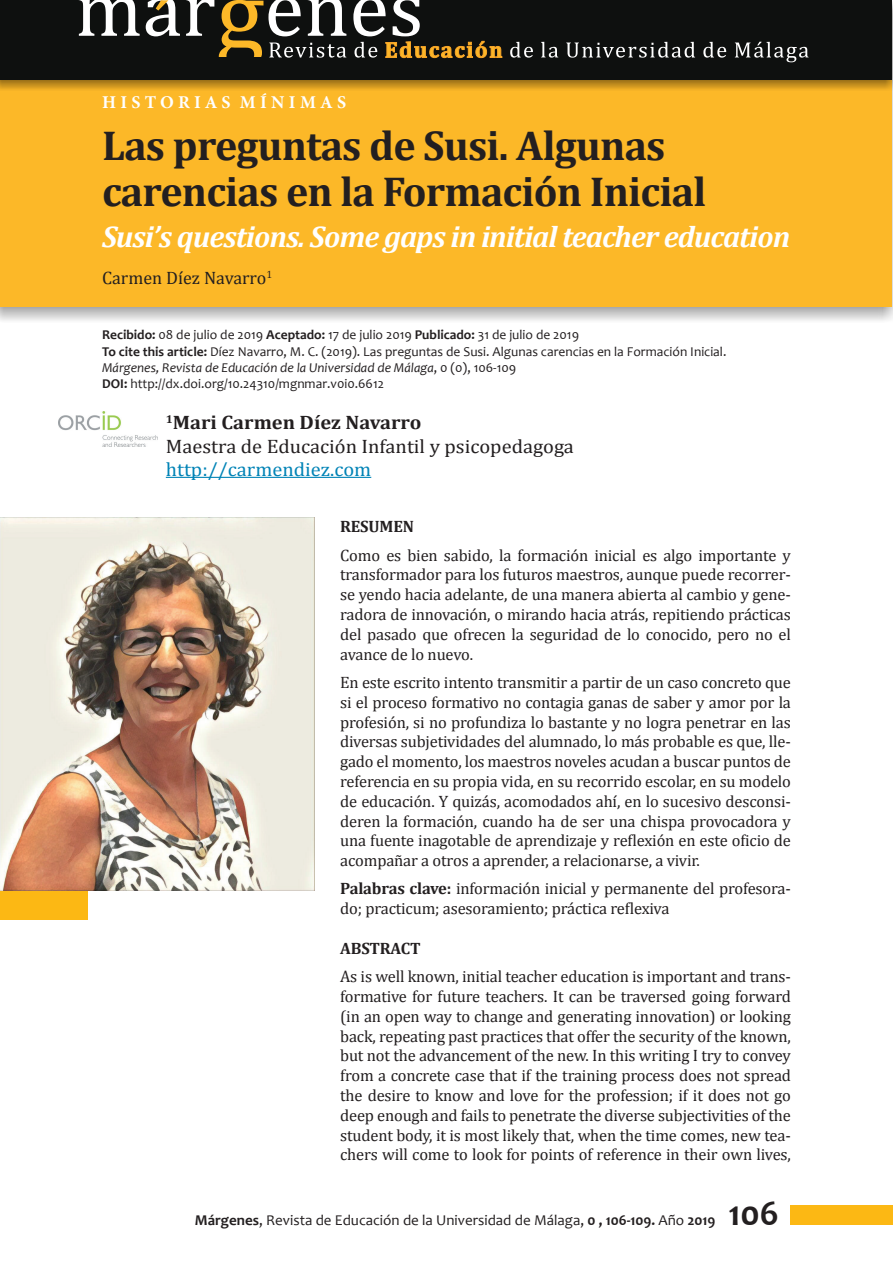
<style>
.page{position:relative;width:893px;height:1263px;background:#fff}
.page>*{position:absolute;margin:0;border:0;box-sizing:border-box;transform-origin:0 0}
.t1{font:700 42px/46.2px "Cambria";letter-spacing:-.02em;color:#231f20}
.t2{font:700 36px "Candara";color:#231f20}
.t3{font:italic 700 30px "Cambria";letter-spacing:-.03em;color:#fff}
.t4{font:19.5px/23.4px "Cambria";color:#231f20;scale:1.05 1}
.t5{font:19.5px "Cambria";color:#0083b6;scale:1.05 1}
.t6{font:18px "Cambria";color:#231f20}
.t7{font:700 18px "Minion Pro";letter-spacing:.24em;color:#fff}
.t8{font:16.5px/19.8px "Cambria";letter-spacing:-.01em;color:#231f20;text-align:justify}
.t9{font:700 16.5px "Cambria";letter-spacing:-.01em;color:#231f20}
.t10{font:15px "Candara";color:#231f20}
.t11{font:13.5px/16.2px "Candara";color:#231f20}
.s1{font-weight:700}
.s2{font-style:italic}
</style>
<div class="page">
<div style="left:791px;top:1205px;width:102px;height:20px;background:#fcb814"></div>
<img style="left:0;top:91px;width:893px;height:230px">
<div style="left:0;top:0;width:891px;height:307px;background:#fcb828"></div>
<img style="left:0;top:0;width:893px;height:91px">
<div style="left:0;top:0;width:891px;height:80px;background:#0e100f"></div>
<svg style="left:78px;top:0;width:62px;height:36px"></svg>
<svg style="left:510px;top:42px;width:23px;height:16px"></svg>
<svg style="left:541px;top:42px;width:17px;height:16px"></svg>
<svg style="left:566px;top:42px;width:129px;height:16px"></svg>
<svg style="left:703px;top:42px;width:23px;height:16px"></svg>
<svg style="left:735px;top:42px;width:73px;height:20px"></svg>
<svg style="left:353px;top:0;width:149px;height:58px"></svg>
<svg style="left:146px;top:0;width:200px;height:58px"></svg>
<hr style="left:166px;top:477px;width:205px;height:1px;background:#0083b6">
<img style="left:58px;top:411px;width:100px;height:36px">
<img style="left:0;top:517px;width:315px;height:373px">
<div style="left:0;top:891px;width:88px;height:28px;background:#fcb814"></div>
<p class="t7" style="left:102px;top:89px;width:246px">HISTORIAS MÍNIMAS</p>
<h1 class="t1" style="left:102px;top:121px;width:606px">Las preguntas de Susi. Algunas carencias en la Formación Inicial</h1>
<h3 class="t3" style="left:102px;top:215px;width:690px">Susi’s questions. Some gaps in initial teacher education</h3>
<p class="t6" style="left:102px;top:268px;width:172px">Carmen Díez Navarro<sup>1</sup></p>
<p class="t11" style="left:102px;top:327px;width:626px"><span class="s1">Recibido:</span> 08 de julio de 2019 <span class="s1">Aceptado:</span> 17 de julio 2019 <span class="s1">Publicado:</span> 31 de julio de 2019<br><span class="s1">To cite this article:</span> Díez Navarro, M. C. (2019). Las preguntas de Susi. Algunas carencias en la Formación Inicial.<br><span class="s2">Márgenes, Revista de Educación de la Universidad de Málaga</span>, 0 (0), 106-109<br><span class="s1">DOI:</span> http://dx.doi.org/10.24310/mgnmar.v0i0.6612</p>
<p class="t4" style="left:166px;top:411px;width:390px"><sup>1</sup><span class="s1">Mari Carmen Díez Navarro<br></span>Maestra de Educación Infantil y psicopedagoga</p>
<p class="t5" style="left:166px;top:458px;width:197px">http://carmendiez.com</p>
<p class="t9" style="left:340px;top:515px;width:75px">RESUMEN</p>
<p class="t8" style="left:340px;top:545px;width:452px">Como es bien sabido, la formación inicial es algo importante y transformador para los futuros maestros, aunque puede recorrer&shy;se yendo hacia adelante, de una manera abierta al cambio y gene&shy;radora de innovación, o mirando hacia atrás, repitiendo prácticas del pasado que ofrecen la seguridad de lo conocido, pero no el avance de lo nuevo.</p>
<p class="t8" style="left:340px;top:672px;width:452px">En este escrito intento transmitir a partir de un caso concreto que si el proceso formativo no contagia ganas de saber y amor por la profesión, si no profundiza lo bastante y no logra penetrar en las diversas subjetividades del alumnado, lo más probable es que, lle&shy;gado el momento, los maestros noveles acudan a buscar puntos de referencia en su propia vida, en su recorrido escolar, en su modelo de educación. Y quizás, acomodados ahí, en lo sucesivo desconsi&shy;deren la formación, cuando ha de ser una chispa provocadora y una fuente inagotable de aprendizaje y reflexión en este oficio de acompañar a otros a aprender, a relacionarse, a vivir.</p>
<p class="t8" style="left:340px;top:879px;width:452px"><span class="s1">Palabras clave:</span> información inicial y permanente del profesora&shy;do; practicum; asesoramiento; práctica reflexiva</p>
<p class="t9" style="left:340px;top:937px;width:82px">ABSTRACT</p>
<p class="t8" style="left:340px;top:966px;width:452px">As is well known, initial teacher education is important and trans&shy;formative for future teachers. It can be traversed going forward (in an open way to change and generating innovation) or looking back, repeating past practices that offer the security of the known, but not the advancement of the new. In this writing I try to convey from a concrete case that if the training process does not spread the desire to know and love for the profession; if it does not go deep enough and fails to penetrate the diverse subjectivities of the student body, it is most likely that, when the time comes, new tea&shy;chers will come to look for points of reference in their own lives,</p>
<p class="t10" style="left:195px;top:1210px;width:522px"><span class="s1">Márgenes</span>, Revista de Educación de la Universidad de Málaga, <span class="s1">0 , 106-109.</span> Año <span class="s1">2019</span></p>
<h2 class="t2" style="left:729px;top:1190px;width:52px">106</h2>
</div>
